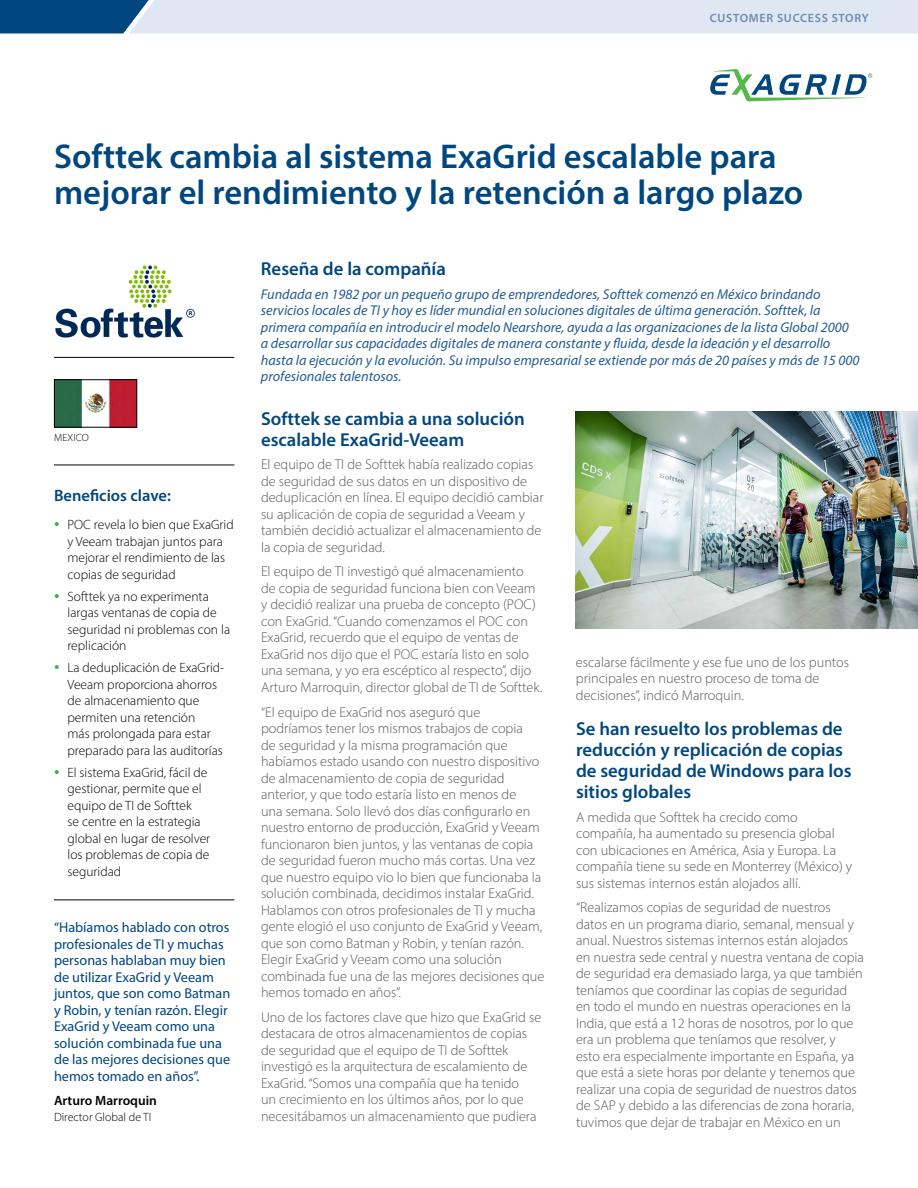
<style>
.page{position:relative;width:918px;height:1188px;background:#fff}
.page>*{position:absolute;margin:0;border:0;box-sizing:border-box;transform-origin:0 0}
.t1{font:600 34.5px/36px "Myriad Pro";color:#00467f}
.t2{font:600 18.75px/21px "Myriad Pro";color:#00467f}
.t3{font:600 16.5px "Myriad Pro";color:#00467f}
.t4{font:300 14.25px/16.5px "Myriad Pro";color:#58595b}
.t5{font:italic 14.25px/16.5px "Myriad Pro";color:#235d92}
.t6{font:14.25px/16.5px "Myriad Pro";color:#00467f}
.t7{font:300 13.5px/16.5px "Myriad Pro";color:#000}
.t8{font:600 13.5px "Myriad Pro";color:#000}
.t9{font:600 12px "Myriad Pro";letter-spacing:.06em;color:#6c89b4}
.t10{font:300 12px "Myriad Pro";color:#000}
.t11{font:300 10.5px "Myriad Pro";letter-spacing:.02em;color:#000}
</style>
<div class="page">
<svg style="left:0;top:0;width:918px;height:33px"></svg>
<svg style="left:710px;top:69px;width:162px;height:33px"></svg>
<img style="left:55px;top:265px;width:140px;height:73px">
<img style="left:576px;top:411px;width:342px;height:218px">
<img style="left:56px;top:382px;width:79px;height:43px">
<div style="left:54px;top:380px;width:83px;height:47px;border:1px solid #000"></div>
<hr style="left:54px;top:465px;width:180px;height:1px;background:#000">
<hr style="left:54px;top:900px;width:180px;height:1px;background:#000">
<hr style="left:54px;top:357px;width:180px;height:1px;background:#000">
<p class="t9" style="left:710px;top:10px;width:161px">CUSTOMER SUCCESS STORY</p>
<h1 class="t1" style="left:54px;top:138px;width:751px">Softtek cambia al sistema ExaGrid escalable para mejorar el rendimiento y la retención a largo plazo</h1>
<p class="t11" style="left:54px;top:431px;width:36px">MEXICO</p>
<p class="t3" style="left:54px;top:485px;width:118px">Beneficios clave:</p>
<p class="t7" style="left:67px;top:517px;width:168px">POC revela lo bien que ExaGrid y Veeam trabajan juntos para mejorar el rendimiento de las copias de seguridad</p>
<p class="t7" style="left:67px;top:588px;width:164px">Softtek ya no experimenta largas ventanas de copia de seguridad ni problemas con la replicación</p>
<p class="t7" style="left:67px;top:659px;width:158px">La deduplicación de ExaGrid-<br>Veeam proporciona ahorros de almacenamiento que permiten una retención<br>más prolongada para estar preparado para las auditorías</p>
<p class="t7" style="left:67px;top:764px;width:144px">El sistema ExaGrid, fácil de gestionar, permite que el equipo de TI de Softtek<br>se centre en la estrategia global en lugar de resolver los problemas de copia de seguridad</p>
<p class="t6" style="left:54px;top:919px;width:178px">“Habíamos hablado con otros profesionales de TI y muchas personas hablaban muy bien de utilizar ExaGrid y Veeam juntos, que son como Batman y Robin, y tenían razón. Elegir<br>ExaGrid y Veeam como una solución combinada fue una de las mejores decisiones que hemos tomado en años”.</p>
<p class="t8" style="left:54px;top:1092px;width:105px">Arturo Marroquin</p>
<p class="t10" style="left:54px;top:1110px;width:99px">Director Global de TI</p>
<h2 class="t2" style="left:261px;top:258px;width:186px">Reseña de la compañía</h2>
<p class="t5" style="left:261px;top:285px;width:600px">Fundada en 1982 por un pequeño grupo de emprendedores, Softtek comenzó en México brindando servicios locales de TI y hoy es líder mundial en soluciones digitales de última generación. Softtek, la primera compañía en introducir el modelo Nearshore, ayuda a las organizaciones de la lista Global 2000 a desarrollar sus capacidades digitales de manera constante y fluida, desde la ideación y el desarrollo hasta la ejecución y la evolución. Su impulso empresarial se extiende por más de 20 países y más de 15 000 profesionales talentosos.</p>
<h2 class="t2" style="left:261px;top:408px;width:265px">Softtek se cambia a una solución escalable ExaGrid-Veeam</h2>
<p class="t4" style="left:261px;top:456px;width:284px">El equipo de TI de Softtek había realizado copias de seguridad de sus datos en un dispositivo de deduplicación en línea. El equipo decidió cambiar su aplicación de copia de seguridad a Veeam y también decidió actualizar el almacenamiento de la copia de seguridad.</p>
<p class="t4" style="left:261px;top:563px;width:283px">El equipo de TI investigó qué almacenamiento<br>de copia de seguridad funciona bien con Veeam y decidió realizar una prueba de concepto (POC) con ExaGrid. “Cuando comenzamos el POC con ExaGrid, recuerdo que el equipo de ventas de ExaGrid nos dijo que el POC estaría listo en solo una semana, y yo era escéptico al respecto”, dijo Arturo Marroquin, director global de TI de Softtek.</p>
<p class="t4" style="left:261px;top:703px;width:285px">“El equipo de ExaGrid nos aseguró que podríamos tener los mismos trabajos de copia<br>de seguridad y la misma programación que habíamos estado usando con nuestro dispositivo de almacenamiento de copia de seguridad anterior, y que todo estaría listo en menos de<br>una semana. Solo llevó dos días configurarlo en nuestro entorno de producción, ExaGrid y Veeam funcionaron bien juntos, y las ventanas de copia de seguridad fueron mucho más cortas. Una vez que nuestro equipo vio lo bien que funcionaba la solución combinada, decidimos instalar ExaGrid.<br>Hablamos con otros profesionales de TI y mucha gente elogió el uso conjunto de ExaGrid y Veeam, que son como Batman y Robin, y tenían razón.<br>Elegir ExaGrid y Veeam como una solución combinada fue una de las mejores decisiones que hemos tomado en años”.</p>
<p class="t4" style="left:261px;top:1009px;width:282px">Uno de los factores clave que hizo que ExaGrid se destacara de otros almacenamientos de copias de seguridad que el equipo de TI de Softtek investigó es la arquitectura de escalamiento de ExaGrid. “Somos una compañía que ha tenido<br>un crecimiento en los últimos años, por lo que necesitábamos un almacenamiento que pudiera</p>
<p class="t4" style="left:576px;top:653px;width:275px">escalarse fácilmente y ese fue uno de los puntos principales en nuestro proceso de toma de decisiones”, indicó Marroquin.</p>
<h2 class="t2" style="left:576px;top:718px;width:277px">Se han resuelto los problemas de reducción y replicación de copias de seguridad de Windows para los sitios globales</h2>
<p class="t4" style="left:576px;top:809px;width:278px">A medida que Softtek ha crecido como compañía, ha aumentado su presencia global con ubicaciones en América, Asia y Europa. La compañía tiene su sede en Monterrey (México) y sus sistemas internos están alojados allí.</p>
<p class="t4" style="left:576px;top:899px;width:290px">“Realizamos copias de seguridad de nuestros datos en un programa diario, semanal, mensual y anual. Nuestros sistemas internos están alojados en nuestra sede central y nuestra ventana de copia de seguridad era demasiado larga, ya que también teníamos que coordinar las copias de seguridad en todo el mundo en nuestras operaciones en la India, que está a 12 horas de nosotros, por lo que era un problema que teníamos que resolver, y<br>esto era especialmente importante en España, ya que está a siete horas por delante y tenemos que realizar una copia de seguridad de nuestros datos de SAP y debido a las diferencias de zona horaria, tuvimos que dejar de trabajar en México en un</p>
</div>
